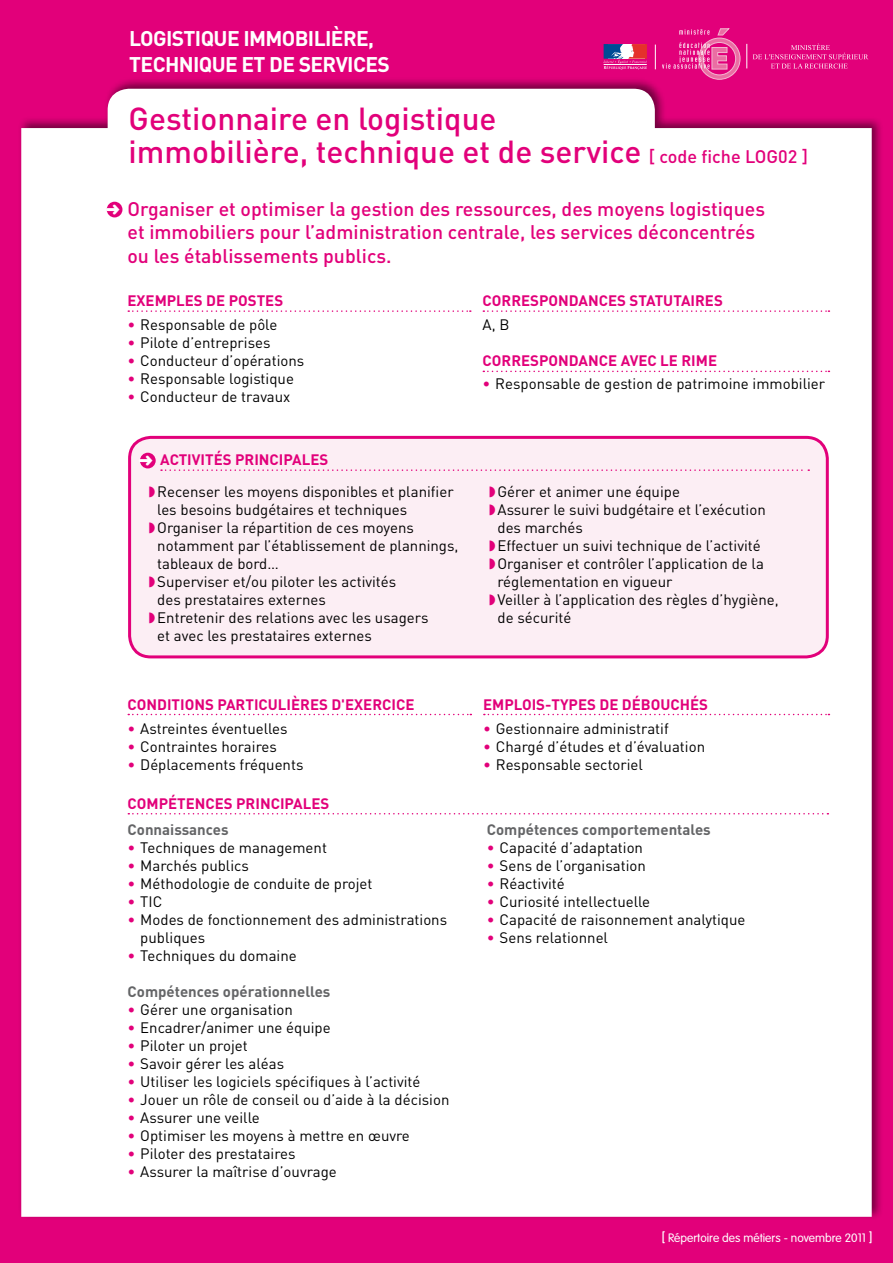
<style>
.page{position:relative;width:893px;height:1263px;background:#e2007a}
.page>*{position:absolute;margin:0;border:0;box-sizing:border-box;transform-origin:0 0}
.t1{font:500 31.5px/33px "DIN";color:#e2007a}
.t2{font:700 21px/25.2px "DIN";letter-spacing:-.03em;color:#fff}
.t3{font:500 19.5px/23.4px "DIN";color:#e2007a}
.t4{font:15px/18px "DIN";color:#000}
.t5{font:700 15px "DIN";color:#e2007a}
.t6{font:700 15px "DIN";color:#646567}
.t7{font:300 12px "VAG Rounded";color:#fff}
.s1{font-size:18px}
.s2{color:#e2007a}
.s3{color:#fff}
.s4{font-size:15px}
</style>
<div class="page">
<div style="left:17px;top:76px;width:867px;height:1145px;background:#000;opacity:.5"></div>
<div style="left:21px;top:89px;width:851px;height:1128px;background:#fff"></div>
<svg style="left:128px;top:310px;width:343px;height:2px"></svg>
<svg style="left:483px;top:310px;width:346px;height:2px"></svg>
<svg style="left:483px;top:371px;width:346px;height:1px"></svg>
<svg style="left:128px;top:714px;width:343px;height:1px"></svg>
<svg style="left:484px;top:714px;width:345px;height:1px"></svg>
<div style="left:107px;top:202px;width:15px;height:15px;background:#e2007a;border-radius:50%"></div>
<div style="left:130px;top:437px;width:697px;height:220px;background:#fceef4;border-radius:21px"></div>
<div style="left:128px;top:436px;width:701px;height:222px;border:3px solid #e2007a;border-radius:21px"></div>
<div style="left:140px;top:453px;width:16px;height:15px;background:#e2007a;border-radius:50%"></div>
<svg style="left:161px;top:469px;width:648px;height:2px"></svg>
<svg style="left:128px;top:813px;width:700px;height:1px"></svg>
<svg style="left:603px;top:44px;width:44px;height:26px"></svg>
<svg style="left:662px;top:28px;width:79px;height:52px"></svg>
<svg style="left:747px;top:44px;width:121px;height:25px"></svg>
<svg style="left:655px;top:45px;width:1px;height:24px"></svg>
<svg style="left:106px;top:204px;width:3px;height:10px"></svg>
<h2 class="t2" style="left:129px;top:25px;width:262px">LOGISTIQUE IMMOBILIÈRE,<br>TECHNIQUE ET DE SERVICES</h2>
<h1 class="t1" style="left:129px;top:101px;width:681px">Gestionnaire en logistique<br>immobilière, technique et de service <span class="s1">[ code fiche LOG02 ]</span></h1>
<h3 class="t3" style="left:127px;top:197px;width:639px">Organiser et optimiser la gestion des ressources, des moyens logistiques et immobiliers pour l’administration centrale, les services déconcentrés ou les établissements publics.</h3>
<p class="t5" style="left:127px;top:291px;width:58px">EXEM PLES</p>
<p class="t5" style="left:206px;top:291px;width:42px">DE POSTES</p>
<p class="t5" style="left:483px;top:291px;width:20px">CORRES</p>
<p class="t5" style="left:539px;top:291px;width:20px">POND</p>
<p class="t5" style="left:579px;top:291px;width:20px">ANCES</p>
<p class="t5" style="left:629px;top:291px;width:70px">STATUTAIRES</p>
<p class="t4" style="left:127px;top:316px;width:151px"><span class="s2">•</span> Responsable de pôle</p>
<p class="t4" style="left:127px;top:334px;width:144px"><span class="s2">•</span> Pilote d’entreprises</p>
<p class="t4" style="left:127px;top:352px;width:178px"><span class="s2">•</span> Conducteur d’opérations</p>
<p class="t4" style="left:127px;top:370px;width:168px"><span class="s2">•</span> Responsable logistique</p>
<p class="t4" style="left:127px;top:388px;width:164px"><span class="s2">•</span> Conducteur de travaux</p>
<p class="t4" style="left:483px;top:316px;width:28px">A, B</p>
<p class="t5" style="left:483px;top:351px;width:20px">CORRES</p>
<p class="t5" style="left:539px;top:351px;width:20px">POND</p>
<p class="t5" style="left:579px;top:351px;width:20px">ANCE</p>
<p class="t5" style="left:621px;top:351px;width:19px">AVEC</p>
<p class="t5" style="left:660px;top:351px;width:58px">LE RIME</p>
<p class="t4" style="left:483px;top:374px;width:344px"><span class="s2">•</span> Responsable de gestion de patrimoine immobilier</p>
<p class="t5" style="left:139px;top:450px;width:31px"><span class="s3">➜</span> ACTIVIT</p>
<p class="t5" style="left:214px;top:450px;width:40px">ÉS PRINCI</p>
<p class="t5" style="left:283px;top:450px;width:28px">PALES</p>
<p class="t4" style="left:149px;top:482px;width:306px"><span class="s2">◗</span>Recenser les moyens disponibles et planifier</p>
<p class="t4" style="left:157px;top:500px;width:251px">les besoins budgétaires et techniques</p>
<p class="t4" style="left:149px;top:518px;width:267px"><span class="s2">◗</span>Organiser la répartition de ces moyens</p>
<p class="t4" style="left:157px;top:536px;width:303px">notamment par l’établissement de plannings,</p>
<p class="t4" style="left:157px;top:554px;width:123px">tableaux de bord…</p>
<p class="t4" style="left:149px;top:572px;width:249px"><span class="s2">◗</span>Superviser et/ou piloter les activités</p>
<p class="t4" style="left:157px;top:590px;width:170px">des prestataires externes</p>
<p class="t4" style="left:149px;top:608px;width:281px"><span class="s2">◗</span>Entretenir des relations avec les usagers</p>
<p class="t4" style="left:157px;top:626px;width:216px">et avec les prestataires externes</p>
<p class="t4" style="left:489px;top:482px;width:192px"><span class="s2">◗</span>Gérer et animer une équipe</p>
<p class="t4" style="left:489px;top:500px;width:278px"><span class="s2">◗</span>Assurer le suivi budgétaire et l’exécution</p>
<p class="t4" style="left:497px;top:518px;width:87px">des marchés</p>
<p class="t4" style="left:489px;top:536px;width:273px"><span class="s2">◗</span>Effectuer un suivi technique de l’activité</p>
<p class="t4" style="left:489px;top:554px;width:276px"><span class="s2">◗</span>Organiser et contrôler l’application de la</p>
<p class="t4" style="left:497px;top:572px;width:177px">réglementation en vigueur</p>
<p class="t4" style="left:489px;top:590px;width:291px"><span class="s2">◗</span>Veiller à l’application des règles d’hygiène,</p>
<p class="t4" style="left:497px;top:608px;width:76px">de sécurité</p>
<p class="t5" style="left:127px;top:694px;width:288px">CONDITIONS PARTICULIÈRES D'EXERCICE</p>
<p class="t5" style="left:483px;top:694px;width:226px">EMPLOIS-TYPES DE DÉBOUCHÉS</p>
<p class="t4" style="left:127px;top:719px;width:162px"><span class="s2">•</span> Astreintes éventuelles</p>
<p class="t4" style="left:127px;top:737px;width:151px"><span class="s2">•</span> Contraintes horaires</p>
<p class="t4" style="left:127px;top:755px;width:177px"><span class="s2">•</span> Déplacements fréquents</p>
<p class="t4" style="left:483px;top:719px;width:187px"><span class="s2">•</span> Gestionnaire administratif</p>
<p class="t4" style="left:483px;top:737px;width:223px"><span class="s2">•</span> Chargé d’études et d’évaluation</p>
<p class="t4" style="left:483px;top:755px;width:161px"><span class="s2">•</span> Responsable sectoriel</p>
<p class="t5" style="left:128px;top:793px;width:60px">COM PÉTENCES</p>
<p class="t5" style="left:236px;top:793px;width:18px">PRINCI</p>
<p class="t5" style="left:285px;top:793px;width:28px">PALES</p>
<p class="t6" style="left:128px;top:820px;width:102px">CONNAISSANCES</p>
<p class="t4" style="left:128px;top:838px;width:201px"><span class="s2">•</span> Techniques de management</p>
<p class="t4" style="left:128px;top:856px;width:123px"><span class="s2">•</span> Marchés publics</p>
<p class="t4" style="left:128px;top:874px;width:246px"><span class="s2">•</span> Méthodologie de conduite de projet</p>
<p class="t4" style="left:128px;top:892px;width:36px"><span class="s2">•</span> TIC</p>
<p class="t4" style="left:140px;top:910px;width:308px;text-indent:-13px"><span class="s2">•</span> Modes de fonctionnement des administrations publiques</p>
<p class="t4" style="left:128px;top:946px;width:171px"><span class="s2">•</span> Techniques du domaine</p>
<p class="t6" style="left:128px;top:982px;width:204px">COMPÉTENCES OPÉRATIONNELLES</p>
<p class="t4" style="left:128px;top:1000px;width:167px"><span class="s2">•</span> Gérer une organisation</p>
<p class="t4" style="left:128px;top:1018px;width:205px"><span class="s2">•</span> Encadrer/animer une équipe</p>
<p class="t4" style="left:128px;top:1036px;width:122px"><span class="s2">•</span> Piloter un projet</p>
<p class="t4" style="left:128px;top:1054px;width:158px"><span class="s2">•</span> Savoir gérer les aléas</p>
<p class="t4" style="left:128px;top:1072px;width:294px"><span class="s2">•</span> Utiliser les logiciels spécifiques à l’activité</p>
<p class="t4" style="left:128px;top:1090px;width:323px"><span class="s2">•</span> Jouer un rôle de conseil ou d’aide à la décision</p>
<p class="t4" style="left:128px;top:1108px;width:134px"><span class="s2">•</span> Assurer une veille</p>
<p class="t4" style="left:128px;top:1126px;width:284px"><span class="s2">•</span> Optimiser les moyens à mettre en œuvre</p>
<p class="t4" style="left:128px;top:1144px;width:169px"><span class="s2">•</span> Piloter des prestataires</p>
<p class="t4" style="left:128px;top:1162px;width:211px"><span class="s2">•</span> Assurer la maîtrise d’ouvrage</p>
<p class="t6" style="left:487px;top:820px;width:225px">COMPÉTENCES COMPORTEMENTALES</p>
<p class="t4" style="left:487px;top:838px;width:158px"><span class="s2">•</span> Capacité d’adaptation</p>
<p class="t4" style="left:487px;top:856px;width:160px"><span class="s2">•</span> Sens de l’organisation</p>
<p class="t4" style="left:487px;top:874px;width:79px"><span class="s2">•</span> Réactivité</p>
<p class="t4" style="left:487px;top:892px;width:165px"><span class="s2">•</span> Curiosité intellectuelle</p>
<p class="t4" style="left:487px;top:910px;width:260px"><span class="s2">•</span> Capacité de raisonnement analytique</p>
<p class="t4" style="left:487px;top:928px;width:123px"><span class="s2">•</span> Sens relationnel</p>
<p class="t7" style="left:661px;top:1230px;width:213px"><span class="s4">[</span> Répertoire des métiers - novembre 2011 <span class="s4">]</span></p>
</div>
